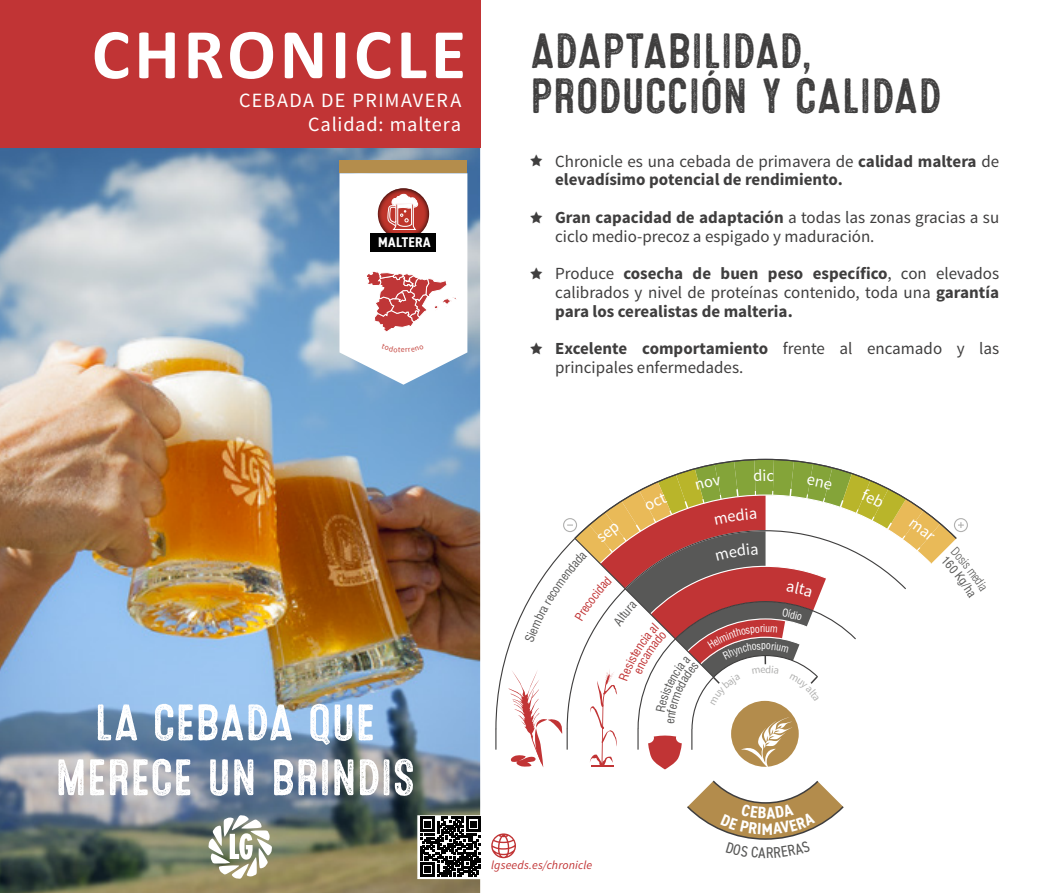
<style>
.page{position:relative;width:1063px;height:893px;background:#fff}
.page>*{position:absolute;margin:0;border:0;box-sizing:border-box;transform-origin:0 0}
.Variedad{font:700 72px "Calibri";letter-spacing:.055em;color:#fff}
.Lema_variedad{font:51.3px "Microbrew Three";letter-spacing:-.02em;color:#fff}
.Lema_variedad-2{font:49.5px/45px "Microbrew Three";letter-spacing:-.015em;color:#3f3e3e}
.Variedad-2{font:20.25px "Source Sans Pro";letter-spacing:.055em;color:#fff}
.Fichas_Listado_prop{font:700 16.95px/18.8px "Source Sans Pro";color:#3f3e3e}
.Fichas_Listado_prop-2{font:16.95px/18.8px "Source Sans Pro";color:#3f3e3e}
.t1{font:700 condensed 14.1px "DIN2014";letter-spacing:.025em;color:#fff}
.web{font:italic 12px "Source Sans Pro";letter-spacing:.01em;color:#c13435}
.s1{font-family:"Star Things";font-weight:400;font-size:12px}
.s2{font-weight:400}
.s3{font-family:"Star Things";font-size:12px}
.s4{font-weight:700}
</style>
<div class="page">
<img style="left:0;top:148px;width:480px;height:745px">
<svg style="left:209px;top:815px;width:63px;height:64px"></svg>
<div style="left:0;top:0;width:480px;height:148px;background:#c13435"></div>
<div style="left:340px;top:161px;width:127px;height:12px;background:#b48d4c"></div>
<svg style="left:491px;top:833px;width:25px;height:25px"></svg>
<svg style="left:421px;top:817px;width:59px;height:60px"></svg>
<svg style="left:495px;top:459px;width:473px;height:310px"></svg>
<svg style="left:687px;top:780px;width:157px;height:60px"></svg>
<svg style="left:340px;top:173px;width:127px;height:212px"></svg>
<p class="Variedad" style="left:92px;top:3px;width:376px">CHRONICLE</p>
<p class="Variedad-2" style="left:239px;top:88px;width:224px">CEBADA DE PRIMAVERA</p>
<p class="Variedad-2" style="left:308px;top:112px;width:155px">Calidad: maltera</p>
<p class="t1" style="left:378px;top:233px;width:54px">MALTERA</p>
<p class="Lema_variedad-2" style="left:530px;top:31px;width:413px">ADAPTABILIDAD,<br>PRODUCCIÓN Y CALIDAD</p>
<p class="Fichas_Listado_prop" style="left:555px;top:152px;width:446px;text-indent:-26px"><span class="s1">A</span> <span class="s2">Chronicle es una cebada de primavera de</span> calidad maltera <span class="s2">de </span>elevadísimo potencial de rendimiento.</p>
<p class="Fichas_Listado_prop-2" style="left:555px;top:208px;width:446px;text-indent:-26px"><span class="s3">A</span> <span class="s4">Gran capacidad de adaptación</span> a todas las zonas gracias a su ciclo medio-precoz a espigado y maduración.</p>
<p class="Fichas_Listado_prop" style="left:555px;top:265px;width:446px;text-align:justify;text-indent:-26px"><span class="s1">A</span> <span class="s2">Produce</span> cosecha de buen peso específico<span class="s2">, con elevados calibrados y nivel de proteínas contenido, toda una</span> garantía para los cerealistas de malteria.</p>
<p class="Fichas_Listado_prop-2" style="left:555px;top:339px;width:446px;text-indent:-26px"><span class="s3">A</span> <span class="s4">Excelente comportamiento</span> frente al encamado y las principales enfermedades.</p>
<p class="Lema_variedad" style="left:94px;top:693px;width:283px">LA CEBADA QUE</p>
<p class="Lema_variedad" style="left:55px;top:748px;width:362px">MERECE UN BRINDIS</p>
<p class="web" style="left:491px;top:858px;width:102px">lgseeds.es/chronicle</p>
</div>
